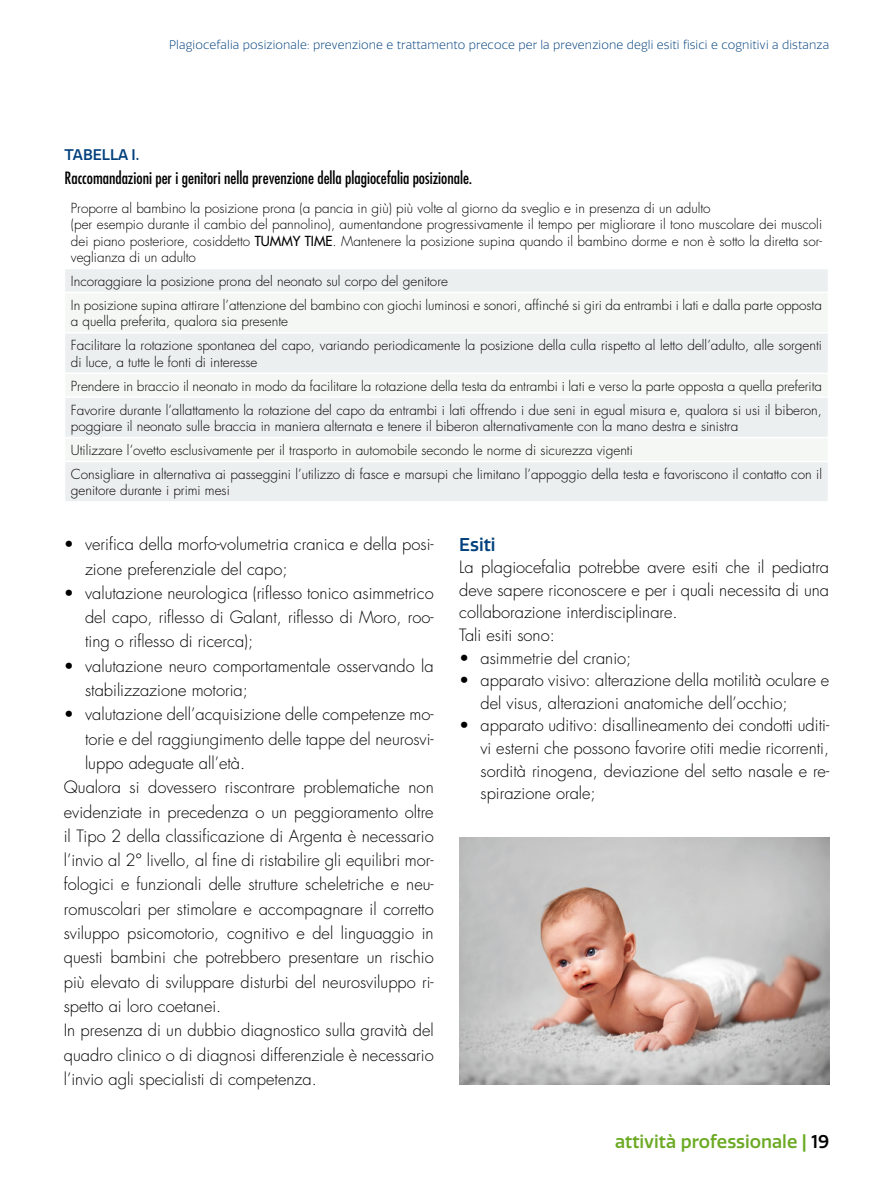
<style>
.page{position:relative;width:893px;height:1191px;background:#fff}
.page>*{position:absolute;margin:0;border:0;box-sizing:border-box;transform-origin:0 0}
.t1{font:500 18px "Quatro";color:#6caa24}
.t2{font:500 18px "Quatro";color:#00407d}
.t3{font:300 16.5px/22.6px "Futura Std";color:#000}
.t4{font:condensed 16.5px "Futura Std";color:#000}
.t5{font:500 15px "Quatro";color:#00407d}
.t6{font:300 13.5px/23.9px "Futura Std";color:#000}
.t7{font:300 12px "Quatro";letter-spacing:.01em;color:#00407d}
.s1{font-weight:500}
.s2{color:#000}
</style>
<div class="page">
<div style="left:65px;top:269px;width:763px;height:232px;background:#ebeff0"></div>
<svg style="left:65px;top:293px;width:763px;height:168px;fill:#f5f7f5"></svg>
<hr style="left:64px;top:292px;width:765px;height:1px;background:#fff">
<hr style="left:64px;top:332px;width:765px;height:1px;background:#fff">
<hr style="left:64px;top:396px;width:765px;height:2px;background:#fff">
<hr style="left:64px;top:437px;width:765px;height:1px;background:#fff">
<hr style="left:64px;top:461px;width:765px;height:1px;background:#fff">
<hr style="left:64px;top:372px;width:765px;height:2px;background:#fff">
<img style="left:459px;top:838px;width:370px;height:246px">
<p class="t7" style="left:169px;top:38px;width:662px">Plagiocefalia posizionale: prevenzione e trattamento precoce per la prevenzione degli esiti fisici e cognitivi a distanza</p>
<p class="t5" style="left:65px;top:146px;width:76px">TABELLA I.</p>
<p class="t4" style="left:65px;top:168px;width:409px">Raccomandazioni per i genitori nella prevenzione della plagiocefalia posizionale.</p>
<p class="t6" style="left:71px;top:200px;width:753px;line-height:16.5px">Proporre al bambino la posizione prona (a pancia in giù) più volte al giorno da sveglio e in presenza di un adulto<br>(per esempio durante il cambio del pannolino), aumentandone progressivamente il tempo per migliorare il tono muscolare dei muscoli dei piano posteriore, cosiddetto <span class="s1">TUMMY TIME</span>. Mantenere la posizione supina quando il bambino dorme e non è sotto la diretta sor‑ veglianza di un adulto</p>
<p class="t6" style="left:71px;top:270px;width:753px">Incoraggiare la posizione prona del neonato sul corpo del genitore<br>In posizione supina attirare l’attenzione del bambino con giochi luminosi e sonori, affinché si giri da entrambi i lati e dalla parte opposta</p>
<p class="t6" style="left:71px;top:310px;width:753px">a quella preferita, qualora sia presente<br>Facilitare la rotazione spontanea del capo, variando periodicamente la posizione della culla rispetto al letto dell’adulto, alle sorgenti</p>
<p class="t6" style="left:71px;top:350px;width:753px">di luce, a tutte le fonti di interesse<br>Prendere in braccio il neonato in modo da facilitare la rotazione della testa da entrambi i lati e verso la parte opposta a quella preferita<br>Favorire durante l’allattamento la rotazione del capo da entrambi i lati offrendo i due seni in egual misura e, qualora si usi il biberon,</p>
<p class="t6" style="left:71px;top:415px;width:753px">poggiare il neonato sulle braccia in maniera alternata e tenere il biberon alternativamente con la mano destra e sinistra<br>Utilizzare l’ovetto esclusivamente per il trasporto in automobile secondo le norme di sicurezza vigenti<br>Consigliare in alternativa ai passeggini l’utilizzo di fasce e marsupi che limitano l’appoggio della testa e favoriscono il contatto con il</p>
<p class="t6" style="left:71px;top:479px;width:160px">genitore durante i primi mesi</p>
<p class="t3" style="left:85px;top:532px;width:350px;line-height:24.3px;text-indent:-21px">• verifica della morfo-volumetria cranica e della posi‑ zione preferenziale del capo;</p>
<p class="t3" style="left:85px;top:581px;width:350px;line-height:24.3px;text-align:justify;text-indent:-21px">• valutazione neurologica (riflesso tonico asimmetrico del capo, riflesso di Galant, riflesso di Moro, roo‑ ting o riflesso di ricerca);</p>
<p class="t3" style="left:85px;top:654px;width:350px;line-height:24.3px;text-indent:-21px">• valutazione neuro comportamentale osservando la stabilizzazione motoria;</p>
<p class="t3" style="left:64px;top:703px;width:371px">• valutazione dell’acquisizione delle competenze mo‑</p>
<p class="t3" style="left:85px;top:728px;width:350px">torie e del raggiungimento delle tappe del neurosvi‑</p>
<p class="t3" style="left:85px;top:752px;width:162px">luppo adeguate all’età.</p>
<p class="t3" style="left:64px;top:776px;width:371px">Qualora si dovessero riscontrare problematiche non</p>
<p class="t3" style="left:64px;top:800px;width:371px">evidenziate in precedenza o un peggioramento oltre</p>
<p class="t3" style="left:64px;top:825px;width:371px">il Tipo 2 della classificazione di Argenta è necessario</p>
<p class="t3" style="left:64px;top:849px;width:371px">l’invio al 2° livello, al fine di ristabilire gli equilibri mor‑</p>
<p class="t3" style="left:64px;top:873px;width:371px">fologici e funzionali delle strutture scheletriche e neu‑</p>
<p class="t3" style="left:64px;top:898px;width:371px">romuscolari per stimolare e accompagnare il corretto</p>
<p class="t3" style="left:64px;top:922px;width:371px">sviluppo psicomotorio, cognitivo e del linguaggio in</p>
<p class="t3" style="left:64px;top:946px;width:371px">questi bambini che potrebbero presentare un rischio</p>
<p class="t3" style="left:64px;top:970px;width:371px">più elevato di sviluppare disturbi del neurosviluppo ri‑</p>
<p class="t3" style="left:64px;top:995px;width:159px">spetto ai loro coetanei.</p>
<p class="t3" style="left:64px;top:1019px;width:371px">In presenza di un dubbio diagnostico sulla gravità del</p>
<p class="t3" style="left:64px;top:1043px;width:371px">quadro clinico o di diagnosi differenziale è necessario</p>
<p class="t3" style="left:64px;top:1068px;width:255px">l’invio agli specialisti di competenza.</p>
<p class="t2" style="left:459px;top:534px;width:38px">Esiti</p>
<p class="t3" style="left:459px;top:556px;width:371px">La plagiocefalia potrebbe avere esiti che il pediatra deve sapere riconoscere e per i quali necessita di una collaborazione interdisciplinare.<br>Tali esiti sono:</p>
<p class="t3" style="left:459px;top:647px;width:174px">• asimmetrie del cranio;</p>
<p class="t3" style="left:480px;top:669px;width:350px;text-indent:-21px">• apparato visivo: alterazione della motilità oculare e del visus, alterazioni anatomiche dell’occhio;</p>
<p class="t3" style="left:480px;top:714px;width:350px;text-align:justify;text-indent:-21px">• apparato uditivo: disallineamento dei condotti uditi‑ vi esterni che possono favorire otiti medie ricorrenti, sordità rinogena, deviazione del setto nasale e re‑ spirazione orale;</p>
<p class="t1" style="left:615px;top:1131px;width:216px">attività professionale | <span class="s2">19</span></p>
</div>
